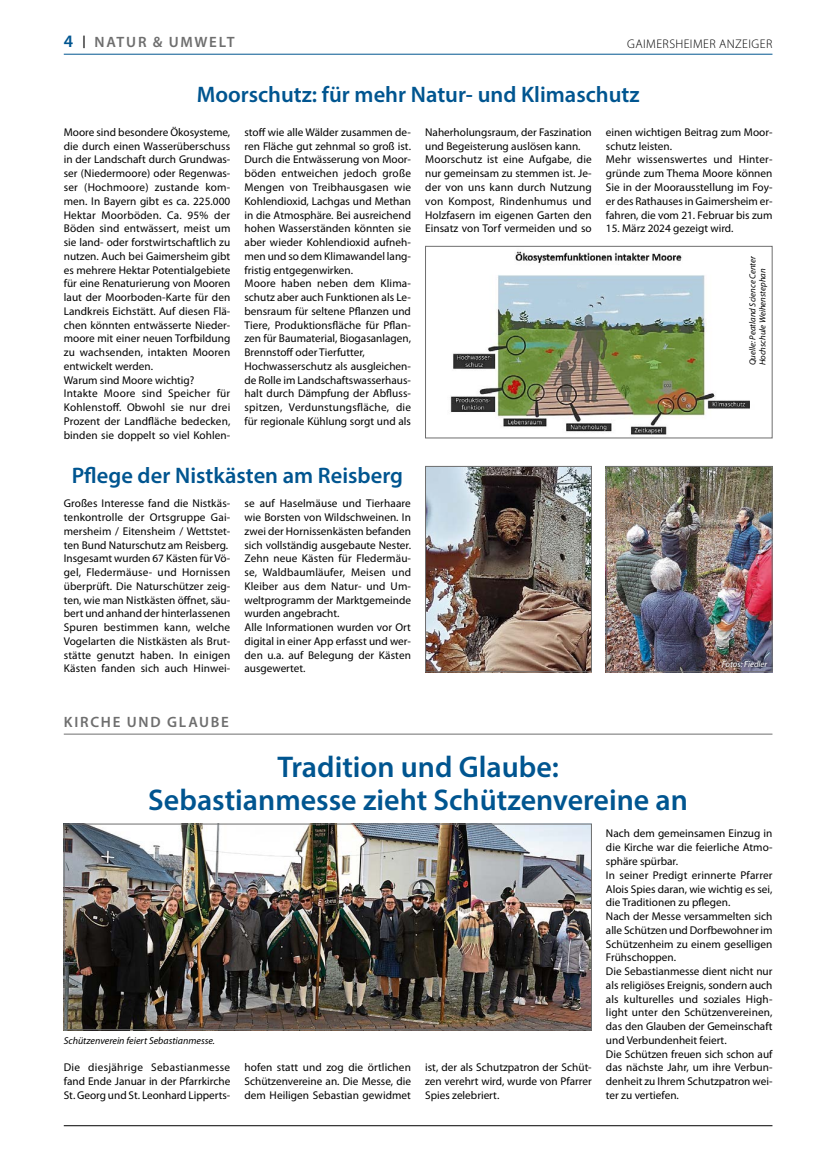
<style>
.page{position:relative;width:815px;height:1152px;background:#fff}
.page>*{position:absolute;margin:0;border:0;box-sizing:border-box;transform-origin:0 0}
.Überschrift_3sp{font:600 30px/32.5px "Myriad Pro";color:#005590;text-align:center}
.Überschrift_2sp{font:600 22.5px "Myriad Pro";color:#005590}
.t1{font:600 15px "Myriad Pro";letter-spacing:.115em;color:#6e6e6e}
.t2{font:300 12.5px "Myriad Pro";letter-spacing:.035em;color:#000}
.Grundschrift{font:11.25px/13.8px "Myriad Pro";color:#000;text-align:justify}
.Bildtext{font:italic 10px "Myriad Pro";color:#000}
.Bildtext-2{font:italic 8.75px/10px "Myriad Pro";color:#000}
.Bildtext-3{font:italic 8.75px "Myriad Pro";color:#fff}
.s1{font-size:17.5px;color:#005590}
</style>
<div class="page">
<hr style="left:64px;top:1125px;width:708px;height:1px;background:#000">
<hr style="left:64px;top:54px;width:708px;height:1px;background:#005590">
<img style="left:66px;top:825px;width:524px;height:203px">
<div style="left:64px;top:823px;width:528px;height:207px;border:1px solid #6e6e6e"></div>
<img style="left:450px;top:251px;width:300px;height:184px">
<div style="left:425px;top:246px;width:347px;height:192px;border:1px solid #6e6e6e"></div>
<img style="left:608px;top:468px;width:162px;height:202px">
<div style="left:606px;top:466px;width:166px;height:206px;border:1px solid #6e6e6e"></div>
<img style="left:427px;top:468px;width:163px;height:202px">
<div style="left:425px;top:466px;width:167px;height:206px;border:1px solid #6e6e6e"></div>
<div style="left:719px;top:657px;width:52px;height:13px;background:#000;opacity:.75"></div>
<hr style="left:64px;top:734px;width:708px;height:1px;background:#6e6e6e">
<p class="t1" style="left:64px;top:33px;width:172px"><span class="s1">4</span> <sup>|</sup> NATUR &amp; UMWELT</p>
<p class="t2" style="left:627px;top:36px;width:147px">GAIMERSHEIMER ANZEIGER</p>
<p class="Überschrift_2sp" style="left:197px;top:80px;width:444px">Moorschutz: für mehr Natur- und Klimaschutz</p>
<p class="Grundschrift" style="left:64px;top:126px;width:168px">Moore sind besondere Ökosysteme, die durch einen Wasserüberschuss in der Landschaft durch Grundwas&shy;ser (Niedermoore) oder Regenwas&shy;ser (Hochmoore) zustande kom&shy;men. In Bayern gibt es ca. 225.000<br>Hektar Moorböden. Ca. 95% der Böden sind entwässert, meist um sie land- oder forstwirtschaftlich zu nutzen. Auch bei Gaimersheim gibt es mehrere Hektar Potentialgebiete für eine Renaturierung von Mooren laut der Moorboden-Karte für den Landkreis Eichstätt. Auf diesen Flä&shy;chen könnten entwässerte Nieder&shy;moore mit einer neuen Torfbildung zu wachsenden, intakten Mooren entwickelt werden.</p>
<p class="Grundschrift" style="left:64px;top:373px;width:132px">Warum sind Moore wichtig?</p>
<p class="Grundschrift" style="left:64px;top:387px;width:168px">Intakte Moore sind Speicher für Kohlenstoff. Obwohl sie nur drei Prozent der Landfläche bedecken, binden sie doppelt so viel Kohlen-</p>
<p class="Grundschrift" style="left:244px;top:126px;width:168px">stoff wie alle Wälder zusammen de&shy;ren Fläche gut zehnmal so groß ist.<br>Durch die Entwässerung von Moor&shy;böden entweichen jedoch große Mengen von Treibhausgasen wie Kohlendioxid, Lachgas und Methan in die Atmosphäre. Bei ausreichend hohen Wasserständen könnten sie aber wieder Kohlendioxid aufneh&shy;men und so dem Klimawandel lang&shy;fristig entgegenwirken.</p>
<p class="Grundschrift" style="left:244px;top:277px;width:168px">Moore haben neben dem Klima&shy;schutz aber auch Funktionen als Le&shy;bensraum für seltene Pflanzen und Tiere, Produktionsfläche für Pflan&shy;zen für Baumaterial, Biogasanlagen, Brennstoff oder Tierfutter,</p>
<p class="Grundschrift" style="left:244px;top:359px;width:168px">Hochwasserschutz als ausgleichen&shy;de Rolle im Landschaftswasserhaus&shy;halt durch Dämpfung der Abfluss&shy;spitzen, Verdunstungsfläche, die für regionale Kühlung sorgt und als</p>
<p class="Grundschrift" style="left:425px;top:126px;width:168px">Naherholungsraum, der Faszination und Begeisterung auslösen kann.</p>
<p class="Grundschrift" style="left:425px;top:153px;width:168px">Moorschutz ist eine Aufgabe, die nur gemeinsam zu stemmen ist. Je&shy;der von uns kann durch Nutzung von Kompost, Rindenhumus und Holzfasern im eigenen Garten den Einsatz von Torf vermeiden und so</p>
<p class="Grundschrift" style="left:606px;top:126px;width:168px">einen wichtigen Beitrag zum Moor&shy;schutz leisten.</p>
<p class="Grundschrift" style="left:606px;top:153px;width:168px">Mehr wissenswertes und Hinter&shy;gründe zum Thema Moore können Sie in der Moorausstellung im Foy&shy;er des Rathauses in Gaimersheim er&shy;fahren, die vom 21. Februar bis zum</p>
<p class="Grundschrift" style="left:606px;top:222px;width:129px">15. März 2024 gezeigt wird.</p>
<p class="Bildtext-2" style="left:748px;top:365px;width:111px;rotate:-90deg">Quelle: Peatland Science Center<br>Hochschule Weihenstephan</p>
<p class="Überschrift_2sp" style="left:72px;top:461px;width:333px">Pflege der Nistkästen am Reisberg</p>
<p class="Grundschrift" style="left:64px;top:497px;width:168px">Großes Interesse fand die Nistkäs&shy;tenkontrolle der Ortsgruppe Gai&shy;mersheim / Eitensheim / Wettstet&shy;ten Bund Naturschutz am Reisberg.</p>
<p class="Grundschrift" style="left:64px;top:552px;width:168px">Insgesamt wurden 67 Kästen für Vö&shy;gel, Fledermäuse- und Hornissen überprüft. Die Naturschützer zeig&shy;ten, wie man Nistkästen öffnet, säu&shy;bert und anhand der hinterlassenen Spuren bestimmen kann, welche Vogelarten die Nistkästen als Brut&shy;stätte genutzt haben. In einigen Kästen fanden sich auch Hinwei-</p>
<p class="Grundschrift" style="left:244px;top:497px;width:168px">se auf Haselmäuse und Tierhaare wie Borsten von Wildschweinen. In zwei der Hornissenkästen befanden sich vollständig ausgebaute Nester.<br>Zehn neue Kästen für Fledermäu&shy;se, Waldbaumläufer, Meisen und Kleiber aus dem Natur- und Um&shy;weltprogramm der Marktgemeinde wurden angebracht.</p>
<p class="Grundschrift" style="left:244px;top:621px;width:168px">Alle Informationen wurden vor Ort digital in einer App erfasst und wer&shy;den u.a. auf Belegung der Kästen ausgewertet.</p>
<p class="t1" style="left:64px;top:712px;width:167px">KIRCHE UND GLAUBE</p>
<p class="Überschrift_3sp" style="left:148px;top:750px;width:541px">Tradition und Glaube:<br>Sebastianmesse zieht Schützenvereine an</p>
<p class="Bildtext-3" style="left:722px;top:659px;width:47px">Fotos: Fiedler</p>
<p class="Bildtext" style="left:64px;top:1035px;width:153px">Schützenverein feiert Sebastianmesse.</p>
<p class="Grundschrift" style="left:64px;top:1061px;width:168px">Die diesjährige Sebastianmesse fand Ende Januar in der Pfarrkirche St. Georg und St. Leonhard Lipperts-</p>
<p class="Grundschrift" style="left:244px;top:1061px;width:168px">hofen statt und zog die örtlichen Schützenvereine an. Die Messe, die dem Heiligen Sebastian gewidmet</p>
<p class="Grundschrift" style="left:425px;top:1061px;width:168px">ist, der als Schutzpatron der Schüt&shy;zen verehrt wird, wurde von Pfarrer Spies zelebriert.</p>
<p class="Grundschrift" style="left:606px;top:827px;width:168px">Nach dem gemeinsamen Einzug in die Kirche war die feierliche Atmo&shy;sphäre spürbar.</p>
<p class="Grundschrift" style="left:606px;top:868px;width:168px">In seiner Predigt erinnerte Pfarrer Alois Spies daran, wie wichtig es sei, die Traditionen zu pflegen.</p>
<p class="Grundschrift" style="left:606px;top:909px;width:168px">Nach der Messe versammelten sich alle Schützen und Dorfbewohner im Schützenheim zu einem geselligen Frühschoppen.</p>
<p class="Grundschrift" style="left:606px;top:964px;width:168px">Die Sebastianmesse dient nicht nur als religiöses Ereignis, sondern auch als kulturelles und soziales High&shy;light unter den Schützenvereinen, das den Glauben der Gemeinschaft und Verbundenheit feiert.</p>
<p class="Grundschrift" style="left:606px;top:1047px;width:168px">Die Schützen freuen sich schon auf das nächste Jahr, um ihre Verbun&shy;denheit zu Ihrem Schutzpatron wei&shy;ter zu vertiefen.</p>
</div>
